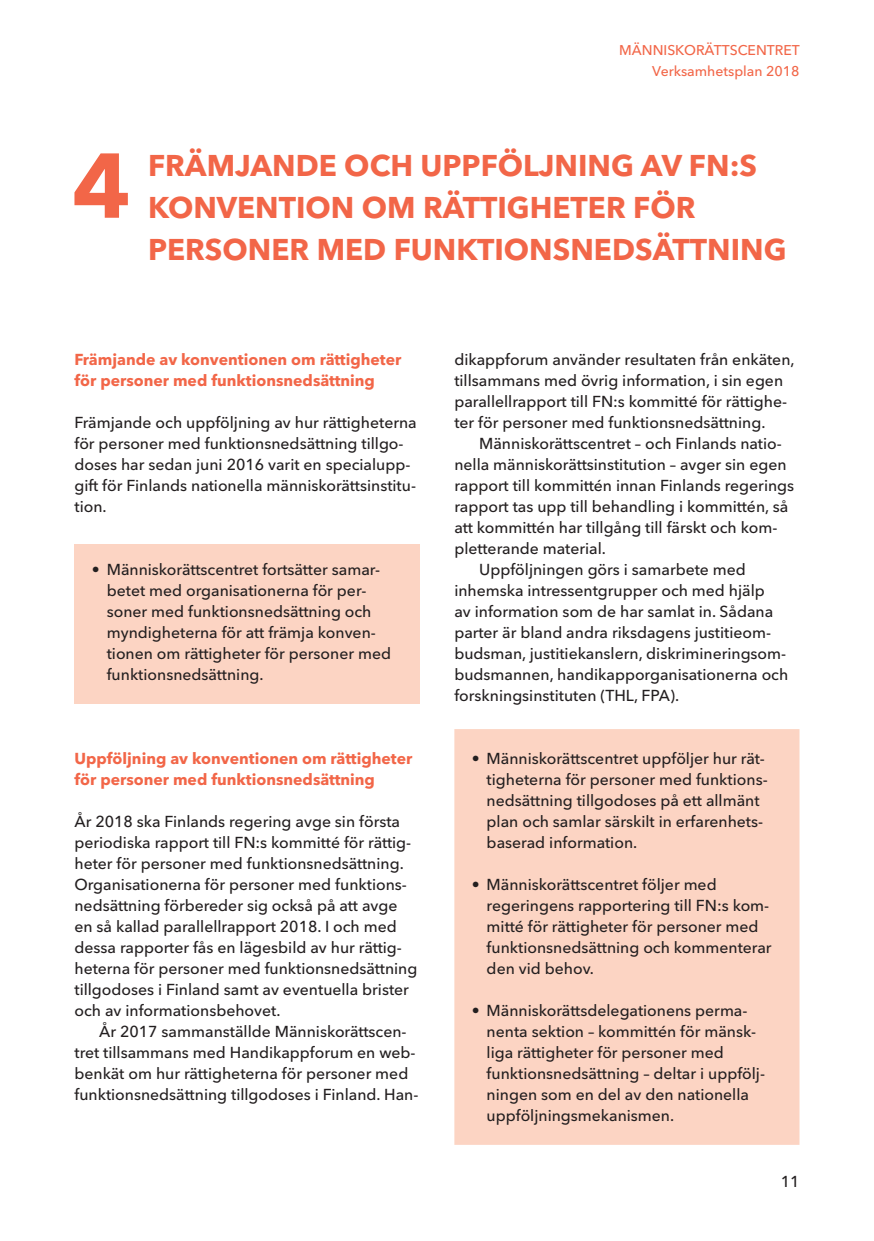
<style>
.page{position:relative;width:874px;height:1241px;background:#fff}
.page>*{position:absolute;margin:0;border:0;box-sizing:border-box;transform-origin:0 0}
.aloitusotsikko{font:700 90.83px "Avenir Next LT Pro";color:#f26648}
.aloitusotsikko-2{font:700 29.75px/42px "Avenir Next LT Pro";color:#f26648}
.leipis_1__rivi_suomi{font:500 15.75px/21px "Avenir Next LT Pro";color:#231f20}
.leipis_suomi{font:500 15.75px/21px "Avenir Next LT Pro";color:#231f20}
.väliotsikko{font:700 15.75px/21px "Avenir Next LT Pro";color:#f26648}
.t1{font:500 14px/21px "Avenir Next LT Pro";color:#f26648;text-align:right}
</style>
<div class="page">
<div style="left:74px;top:544px;width:345px;height:159px;background:#fcd4c3"></div>
<div style="left:454px;top:729px;width:345px;height:415px;background:#fcd4c3"></div>
<p class="t1" style="left:619px;top:40px;width:182px">MÄNNISKORÄTTSCENTRET<br>Verksamhetsplan 2018</p>
<p class="aloitusotsikko" style="left:72px;top:130px;width:60px">4</p>
<p class="aloitusotsikko-2" style="left:148px;top:144px;width:639px">FRÄMJANDE OCH UPPFÖLJNING AV FN:S<br>KONVENTION OM RÄTTIGHETER FÖR<br>PERSONER MED FUNKTIONSNEDSÄTTNING</p>
<p class="väliotsikko" style="left:74px;top:348px;width:328px">Främjande av konventionen om rättigheter för personer med funktionsnedsättning</p>
<p class="leipis_1__rivi_suomi" style="left:74px;top:412px;width:343px">Främjande och uppföljning av hur rättigheterna för personer med funktionsnedsättning tillgo&shy;doses har sedan juni 2016 varit en specialupp&shy;gift för Finlands nationella människorättsinstitu&shy;tion.</p>
<p class="leipis_1__rivi_suomi" style="left:107px;top:559px;width:286px;text-indent:-15px">• Människorättscentret fortsätter samar&shy;betet med organisationerna för per&shy;soner med funktionsnedsättning och myndigheterna för att främja konven&shy;tionen om rättigheter för personer med funktionsnedsättning.</p>
<p class="väliotsikko" style="left:74px;top:747px;width:339px">Uppföljning av konventionen om rättigheter för personer med funktionsnedsättning</p>
<p class="leipis_1__rivi_suomi" style="left:74px;top:811px;width:344px">År 2018 ska Finlands regering avge sin första periodiska rapport till FN:s kommitté för rättig&shy;heter för personer med funktionsnedsättning.<br>Organisationerna för personer med funktions&shy;nedsättning förbereder sig också på att avge en så kallad parallellrapport 2018. I och med dessa rapporter fås en lägesbild av hur rättig&shy;heterna för personer med funktionsnedsättning tillgodoses i Finland samt av eventuella brister och av informationsbehovet.</p>
<p class="leipis_suomi" style="left:74px;top:1021px;width:345px;text-indent:25px">År 2017 sammanställde Människorättscen&shy;tret tillsammans med Handikappforum en web&shy;benkät om hur rättigheterna för personer med funktionsnedsättning tillgodoses i Finland. Han-</p>
<p class="leipis_suomi" style="left:454px;top:349px;width:341px">dikappforum använder resultaten från enkäten, tillsammans med övrig information, i sin egen parallellrapport till FN:s kommitté för rättighe&shy;ter för personer med funktionsnedsättning.</p>
<p class="leipis_suomi" style="left:454px;top:433px;width:341px;text-indent:25px">Människorättscentret – och Finlands natio&shy;nella människorättsinstitution – avger sin egen rapport till kommittén innan Finlands regerings rapport tas upp till behandling i kommittén, så att kommittén har tillgång till färskt och kom&shy;pletterande material.</p>
<p class="leipis_suomi" style="left:454px;top:559px;width:335px;text-indent:25px">Uppföljningen görs i samarbete med inhemska intressentgrupper och med hjälp<br>av information som de har samlat in. Sådana parter är bland andra riksdagens justitieom&shy;budsman, justitiekanslern, diskrimineringsom&shy;budsmannen, handikapporganisationerna och forskningsinstituten (THL, FPA).</p>
<p class="leipis_1__rivi_suomi" style="left:486px;top:748px;width:282px;text-indent:-15px">• Människorättscentret uppföljer hur rät&shy;tigheterna för personer med funktions&shy;nedsättning tillgodoses på ett allmänt plan och samlar särskilt in erfarenhets&shy;baserad information.</p>
<p class="leipis_1__rivi_suomi" style="left:486px;top:874px;width:286px;text-indent:-15px">• Människorättscentret följer med regeringens rapportering till FN:s kom&shy;mitté för rättigheter för personer med funktionsnedsättning och kommenterar den vid behov.</p>
<p class="leipis_1__rivi_suomi" style="left:486px;top:1000px;width:280px;text-indent:-15px">• Människorättsdelegationens perma&shy;nenta sektion – kommittén för mänsk&shy;liga rättigheter för personer med funktionsnedsättning – deltar i uppfölj&shy;ningen som en del av den nationella uppföljningsmekanismen.</p>
<p class="leipis_1__rivi_suomi" style="left:780px;top:1170px;width:20px">11</p>
</div>
